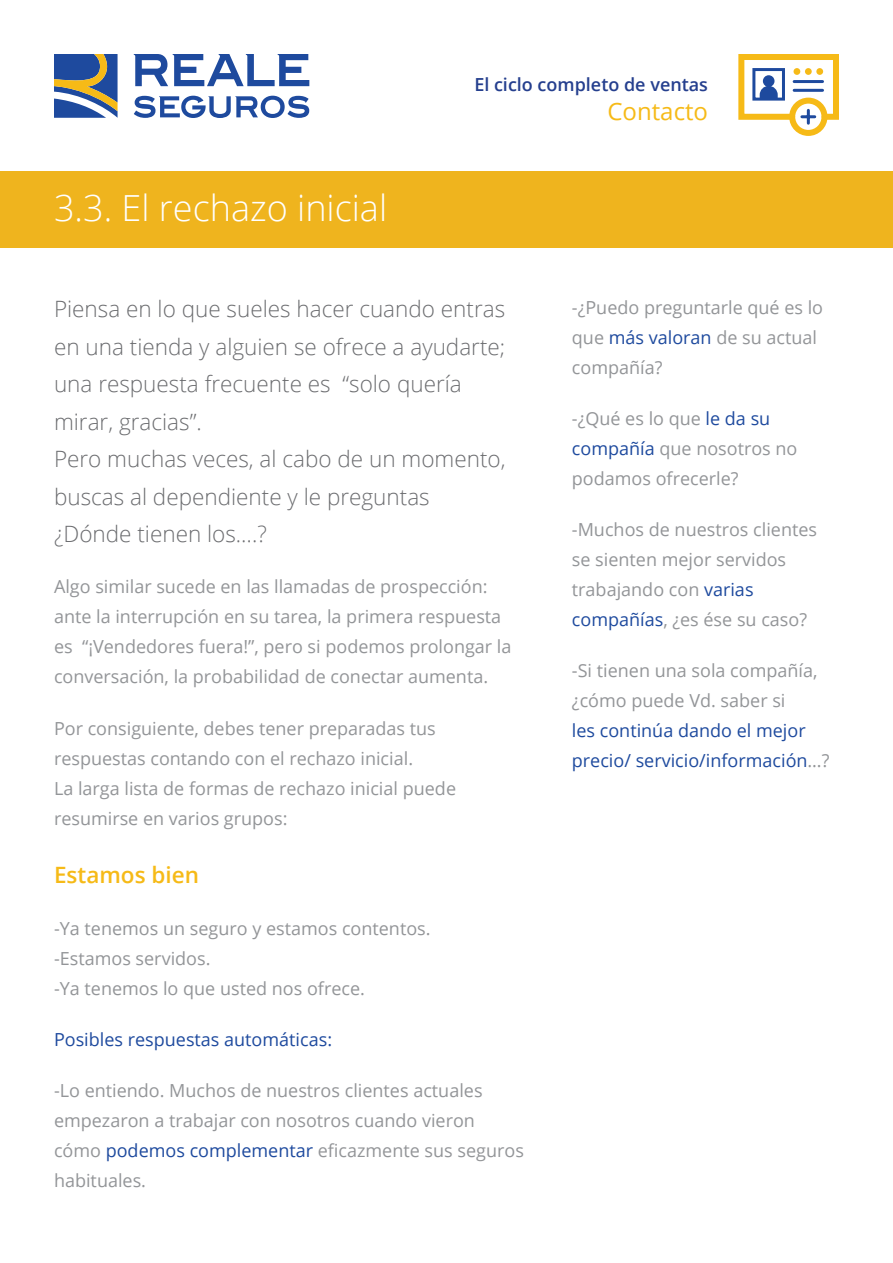
<style>
.page{position:relative;width:893px;height:1263px;background:#fff}
.page>*{position:absolute;margin:0;border:0;box-sizing:border-box;transform-origin:0 0}
.t1{font:300 36px "Open Sans";color:#fff}
.t2{font:24px "Open Sans";color:#f6ba17}
.entrada{font:300 22.5px/37.5px "Open Sans";color:#6c6d70}
.t3{font:600 22.5px "Open Sans";color:#f6ba17}
.t4{font:18px/30px "Open Sans";color:#939598}
.t5{font:18px/30px "Open Sans";color:#1e4a9e}
.t6{font:600 18px "Open Sans";color:#253f8e}
.s1{color:#1e4a9e}
.s2{color:#939598}
</style>
<div class="page">
<div style="left:0;top:171px;width:893px;height:77px;background:#efb41e"></div>
<svg style="left:134px;top:54px;width:175px;height:32px"></svg>
<svg style="left:54px;top:54px;width:64px;height:64px;background:#65778f"></svg>
<svg style="left:134px;top:96px;width:175px;height:22px"></svg>
<div style="left:789px;top:98px;width:38px;height:38px;border:6px solid #f6ba17;border-radius:50%"></div>
<svg style="left:738px;top:54px;width:101px;height:69px"></svg>
<p class="t1" style="left:54px;top:183px;width:335px">3.3. El rechazo inicial</p>
<p class="t6" style="left:474px;top:72px;width:235px">El ciclo completo de ventas</p>
<p class="t2" style="left:607px;top:94px;width:102px">Contacto</p>
<p class="entrada" style="left:54px;top:289px;width:453px">Piensa en lo que sueles hacer cuando entras en una tienda y alguien se ofrece a ayudarte; una respuesta frecuente es “solo quería mirar, gracias”.<br>Pero muchas veces, al cabo de un momento, buscas al dependiente y le preguntas ¿Dónde tienen los….?</p>
<p class="t4" style="left:54px;top:571px;width:459px">Algo similar sucede en las llamadas de prospección: ante la interrupción en su tarea, la primera respuesta es “¡Vendedores fuera!”, pero si podemos prolongar la conversación, la probabilidad de conectar aumenta.</p>
<p class="t4" style="left:54px;top:713px;width:404px">Por consiguiente, debes tener preparadas tus respuestas contando con el rechazo inicial.<br>La larga lista de formas de rechazo inicial puede resumirse en varios grupos:</p>
<p class="t3" style="left:54px;top:860px;width:147px">Estamos bien</p>
<p class="t4" style="left:54px;top:913px;width:378px">-Ya tenemos un seguro y estamos contentos. -Estamos servidos.<br>-Ya tenemos lo que usted nos ofrece.</p>
<p class="t5" style="left:54px;top:1024px;width:280px">Posibles respuestas automáticas:</p>
<p class="t4" style="left:54px;top:1075px;width:471px">-Lo entiendo. Muchos de nuestros clientes actuales empezaron a trabajar con nosotros cuando vieron cómo <span class="s1">podemos complementar</span> eficazmente sus seguros habituales.</p>
<p class="t4" style="left:572px;top:292px;width:253px">-¿Puedo preguntarle qué es lo que <span class="s1">más valoran</span> de su actual compañía?</p>
<p class="t4" style="left:572px;top:403px;width:227px">-¿Qué es lo que <span class="s1">le da su compañía</span> que nosotros no podamos ofrecerle?</p>
<p class="t4" style="left:572px;top:514px;width:247px">-Muchos de nuestros clientes se sienten mejor servidos trabajando con <span class="s1">varias compañías</span>, ¿es ése su caso?</p>
<p class="t5" style="left:572px;top:655px;width:259px"><span class="s2">-Si tienen una sola compañía, ¿cómo puede Vd. saber si<br></span>les continúa dando el mejor precio/ servicio/información<span class="s2">…?</span></p>
</div>
